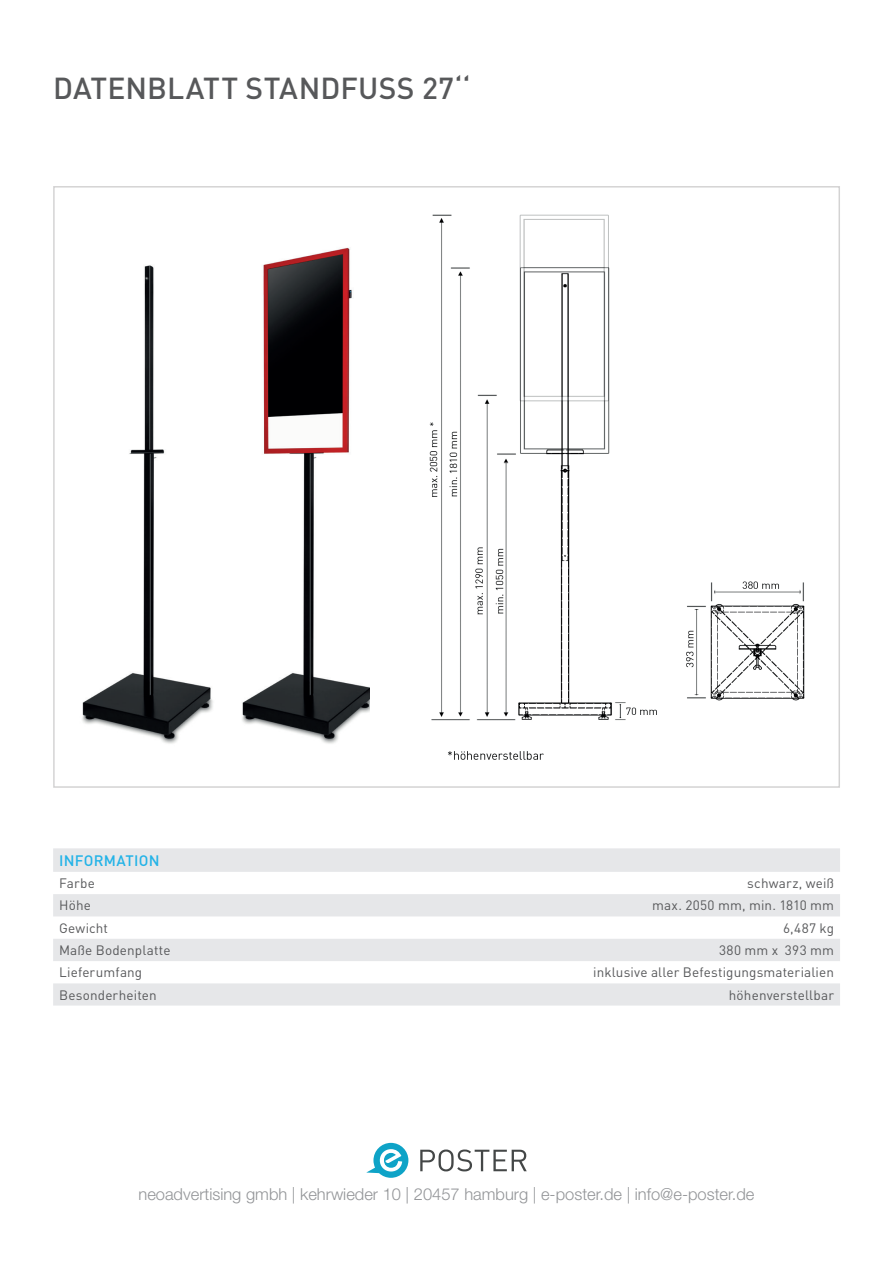
<style>
.page{position:relative;width:893px;height:1263px;background:#fff}
.page>*{position:absolute;margin:0;border:0;box-sizing:border-box;transform-origin:0 0}
.Header_1{font:500 30px "DIN Pro";color:#57585a}
.t1{font:300 16.5px "Helvetica Neue LT Std";color:#939598}
.Header_2{font:500 15px "DIN Pro";letter-spacing:.015em;color:#23b3e7}
.Fließtext{font:13.5px "DIN Pro";letter-spacing:.01em;color:#57585a}
</style>
<div class="page">
<svg style="left:366px;top:1143px;width:42px;height:35px"></svg>
<svg style="left:420px;top:1149px;width:107px;height:22px"></svg>
<svg style="left:53px;top:848px;width:787px;height:158px;fill:#e6e7e9"></svg>
<img style="left:82px;top:265px;width:131px;height:479px">
<img style="left:242px;top:247px;width:128px;height:497px">
<img style="left:429px;top:214px;width:376px;height:546px">
<p class="Header_1" style="left:53px;top:68px;width:419px">DATENBLATT STANDFUSS 27‘‘</p>
<p class="Header_2" style="left:59px;top:850px;width:102px">INFORMATION</p>
<p class="Fließtext" style="left:59px;top:874px;width:37px">Farbe</p>
<p class="Fließtext" style="left:747px;top:874px;width:88px">schwarz, weiß</p>
<p class="Fließtext" style="left:59px;top:896px;width:33px">Höhe</p>
<p class="Fließtext" style="left:652px;top:896px;width:183px">max. 2050 mm, min. 1810 mm</p>
<p class="Fließtext" style="left:59px;top:919px;width:50px">Gewicht</p>
<p class="Fließtext" style="left:783px;top:919px;width:52px">6,487 kg</p>
<p class="Fließtext" style="left:59px;top:941px;width:113px">Maße Bodenplatte</p>
<p class="Fließtext" style="left:719px;top:941px;width:116px">380 mm x 393 mm</p>
<p class="Fließtext" style="left:59px;top:963px;width:85px">Lieferumfang</p>
<p class="Fließtext" style="left:593px;top:963px;width:242px">inklusive aller Befestigungsmaterialien</p>
<p class="Fließtext" style="left:59px;top:986px;width:99px">Besonderheiten</p>
<p class="Fließtext" style="left:729px;top:986px;width:107px">höhenverstellbar</p>
<p class="t1" style="left:138px;top:1184px;width:617px">neoadvertising gmbh | kehrwieder 10 | 20457 hamburg | e-poster.de | info@e-poster.de</p>
</div>
